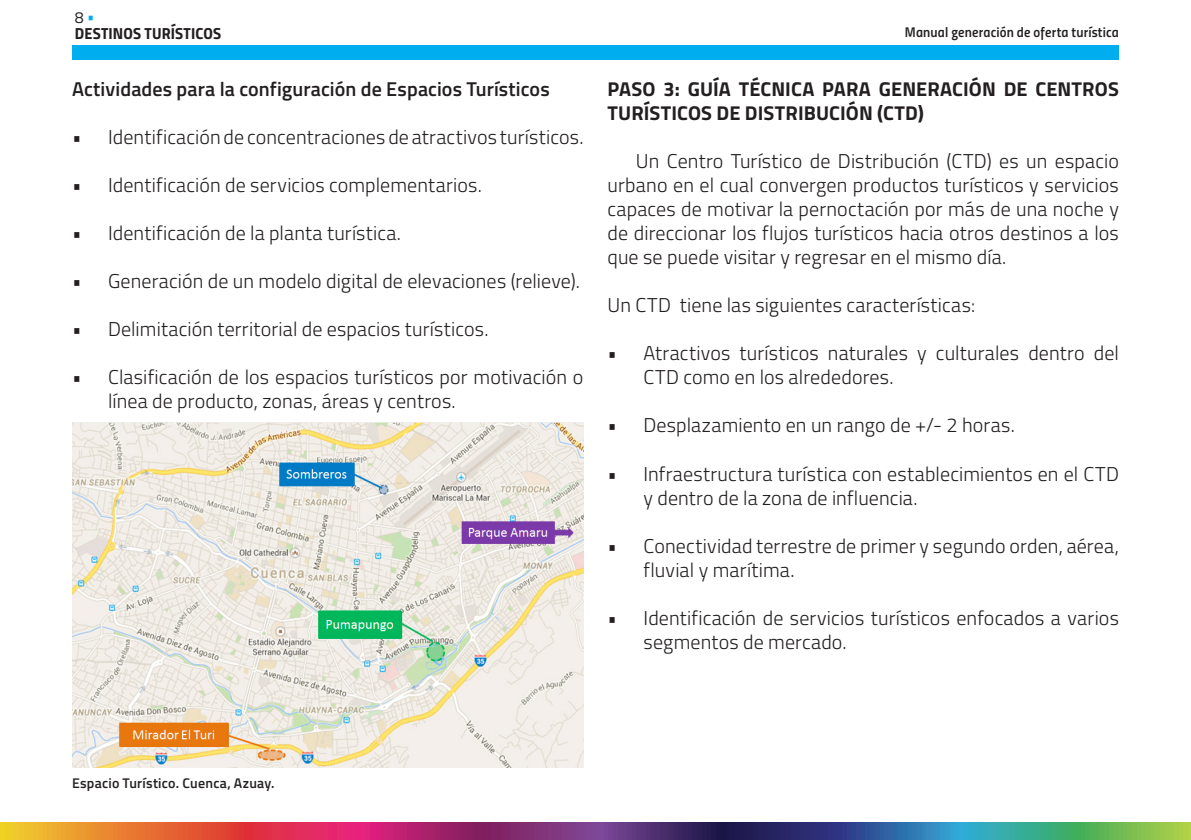
<style>
.page{position:relative;width:1191px;height:840px;background:#fff}
.page>*{position:absolute;margin:0;border:0;box-sizing:border-box;transform-origin:0 0}
.t1{font:300 20px/24px "Titillium";letter-spacing:.005em;color:#231f20}
.t2{font:700 20px/24px "Titillium";letter-spacing:.005em;color:#231f20}
.t3{font:600 20px "Titillium";letter-spacing:.005em;color:#231f20}
.t4{font:16px "Titillium Bold Upright";letter-spacing:.01em;color:#231f20}
.t5{font:16px "Titillium Regular Upright";color:#231f20}
.t6{font:14px "Titillium Semibold Upright";letter-spacing:.015em;color:#231f20}
.t7{font:600 14px "Titillium";letter-spacing:.02em;color:#231f20}
.s1{color:#00aeef}
</style>
<div class="page">
<div style="left:72px;top:45px;width:1047px;height:14px;background:#00aeef"></div>
<svg style="left:0;top:822px;width:1191px;height:17px;background:#865d67"></svg>
<img style="left:72px;top:422px;width:511px;height:345px">
<p class="t5" style="left:75px;top:5px;width:21px">8 <span class="s1">•</span></p>
<p class="t4" style="left:75px;top:20px;width:148px">DESTINOS TURÍSTICOS</p>
<p class="t6" style="left:905px;top:21px;width:215px">Manual generación de oferta turística</p>
<p class="t3" style="left:72px;top:74px;width:479px">Actividades para la configuración de Espacios Turísticos</p>
<p class="t1" style="left:72px;top:124px;width:513px">• Identificación de concentraciones de atractivos turísticos.</p>
<p class="t1" style="left:72px;top:172px;width:411px">• Identificación de servicios complementarios.</p>
<p class="t1" style="left:72px;top:220px;width:330px">• Identificación de la planta turística.</p>
<p class="t1" style="left:72px;top:268px;width:509px">• Generación de un modelo digital de elevaciones (relieve).</p>
<p class="t1" style="left:72px;top:316px;width:418px">• Delimitación territorial de espacios turísticos.</p>
<p class="t1" style="left:108px;top:364px;width:477px;text-indent:-36px">• Clasificación de los espacios turísticos por motivación o línea de producto, zonas, áreas y centros.</p>
<p class="t2" style="left:607px;top:76px;width:513px">PASO 3: GUÍA TÉCNICA PARA GENERACIÓN DE CENTROS<br>TURÍSTICOS DE DISTRIBUCIÓN (CTD)</p>
<p class="t1" style="left:607px;top:148px;width:513px;text-align:justify;text-indent:28px">Un Centro Turístico de Distribución (CTD) es un espacio urbano en el cual convergen productos turísticos y servicios capaces de motivar la pernoctación por más de una noche y de direccionar los flujos turísticos hacia otros destinos a los que se puede visitar y regresar en el mismo día.</p>
<p class="t1" style="left:607px;top:292px;width:369px">Un CTD tiene las siguientes características:</p>
<p class="t1" style="left:643px;top:340px;width:477px;text-indent:-36px">• Atractivos turísticos naturales y culturales dentro del<br>CTD como en los alrededores.</p>
<p class="t1" style="left:607px;top:412px;width:409px">• Desplazamiento en un rango de +/- 2 horas.</p>
<p class="t1" style="left:643px;top:460px;width:477px;text-indent:-36px">• Infraestructura turística con establecimientos en el CTD y dentro de la zona de influencia.</p>
<p class="t1" style="left:643px;top:532px;width:477px;text-indent:-36px">• Conectividad terrestre de primer y segundo orden, aérea, fluvial y marítima.</p>
<p class="t1" style="left:643px;top:604px;width:477px;text-indent:-36px">• Identificación de servicios turísticos enfocados a varios segmentos de mercado.</p>
<p class="t7" style="left:72px;top:772px;width:204px">Espacio Turístico. Cuenca, Azuay.</p>
</div>
